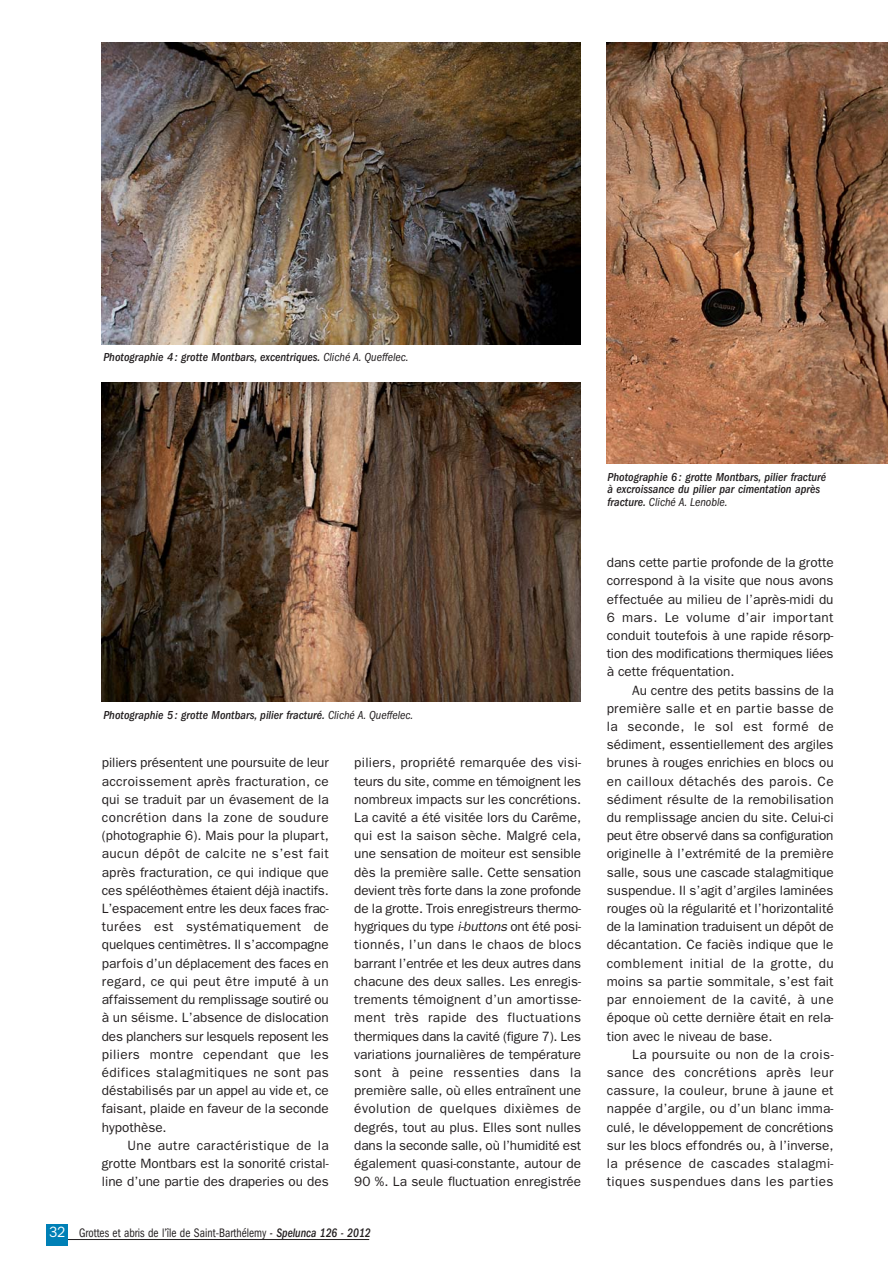
<style>
.page{position:relative;width:893px;height:1263px;background:#fff}
.page>*{position:absolute;margin:0;border:0;box-sizing:border-box;transform-origin:0 0}
.t1{font:13.5px/18.1px "Franklin Gothic";color:#231f20;text-align:justify}
.t2{font:condensed 12.75px "Franklin Gothic";color:#231f20;scale:.9 1}
.t3{font:italic 500 condensed 12px/12.8px "Franklin Gothic";color:#231f20}
.s1{font-weight:400}
.s2{font-style:italic}
.s3{font-stretch:normal;font-size:15px;color:#fff}
.s4{font-weight:500;font-style:italic}
</style>
<div class="page">
<hr style="left:58px;top:1239px;width:311px;height:1px;background:#231f20">
<div style="left:47px;top:1225px;width:21px;height:21px;background:#0080b6"></div>
<img style="left:102px;top:383px;width:478px;height:319px">
<img style="left:606px;top:43px;width:281px;height:421px">
<img style="left:102px;top:43px;width:478px;height:301px">
<p class="t3" style="left:103px;top:352px;width:307px">Photographie 4 : grotte Montbars, excentriques. <span class="s1">Cliché A. Queffelec.</span></p>
<p class="t3" style="left:103px;top:709px;width:311px">Photographie 5 : grotte Montbars, pilier fracturé. <span class="s1">Cliché A. Queffelec.</span></p>
<p class="t1" style="left:102px;top:755px;width:228px">piliers présentent une poursuite de leur accroissement après fracturation, ce qui se traduit par un évasement de la concrétion dans la zone de soudure (photographie 6). Mais pour la plupart, aucun dépôt de calcite ne s’est fait après fracturation, ce qui indique que ces spéléothèmes étaient déjà inactifs.<br>L’espacement entre les deux faces frac&shy;turées est systématiquement de quelques centimètres. Il s’accompagne parfois d’un déplacement des faces en regard, ce qui peut être imputé à un affaissement du remplissage soutiré ou à un séisme. L’absence de dislocation des planchers sur lesquels reposent les piliers montre cependant que les édifices stalagmitiques ne sont pas déstabilisés par un appel au vide et, ce faisant, plaide en faveur de la seconde hypothèse.</p>
<p class="t1" style="left:102px;top:1137px;width:228px;text-indent:26px">Une autre caractéristique de la grotte Montbars est la sonorité cristal&shy;line d’une partie des draperies ou des</p>
<p class="t1" style="left:354px;top:755px;width:228px">piliers, propriété remarquée des visi&shy;teurs du site, comme en témoignent les nombreux impacts sur les concrétions.<br>La cavité a été visitée lors du Carême, qui est la saison sèche. Malgré cela, une sensation de moiteur est sensible dès la première salle. Cette sensation devient très forte dans la zone profonde de la grotte. Trois enregistreurs thermo&shy;hygriques du type <span class="s2">i-buttons</span>ont été posi&shy;tionnés, l’un dans le chaos de blocs barrant l’entrée et les deux autres dans chacune des deux salles. Les enregis&shy;trements témoignent d’un amortisse&shy;ment très rapide des fluctuations thermiques dans la cavité (figure 7). Les variations journalières de température sont à peine ressenties dans la première salle, où elles entraînent une évolution de quelques dixièmes de degrés, tout au plus. Elles sont nulles dans la seconde salle, où l’humidité est également quasi-constante, autour de 90 %. La seule fluctuation enregistrée</p>
<p class="t2" style="left:49px;top:1229px;width:359px"><span class="s3">32</span> Grottes et abris de l’île de Saint-Barthélemy <span class="s4">- Spelunca 126 - 2012</span></p>
<p class="t3" style="left:607px;top:471px;width:220px">Photographie 6 : grotte Montbars, pilier fracturé à excroissance du pilier par cimentation après fracture. <span class="s1">Cliché A. Lenoble.</span></p>
<p class="t1" style="left:606px;top:555px;width:228px">dans cette partie profonde de la grotte correspond à la visite que nous avons effectuée au milieu de l’après-midi du 6 mars. Le volume d’air important conduit toutefois à une rapide résorp&shy;tion des modifications thermiques liées à cette fréquentation.</p>
<p class="t1" style="left:606px;top:682px;width:228px;text-indent:26px">Au centre des petits bassins de la première salle et en partie basse de la seconde, le sol est formé de sédiment, essentiellement des argiles brunes à rouges enrichies en blocs ou en cailloux détachés des parois. Ce sédiment résulte de la remobilisation du remplissage ancien du site. Celui-ci peut être observé dans sa configuration originelle à l’extrémité de la première salle, sous une cascade stalagmitique suspendue. Il s’agit d’argiles laminées rouges où la régularité et l’horizontalité de la lamination traduisent un dépôt de décantation. Ce faciès indique que le comblement initial de la grotte, du moins sa partie sommitale, s’est fait par ennoiement de la cavité, à une époque où cette dernière était en rela&shy;tion avec le niveau de base.</p>
<p class="t1" style="left:606px;top:1046px;width:228px;text-indent:26px">La poursuite ou non de la crois&shy;sance des concrétions après leur cassure, la couleur, brune à jaune et nappée d’argile, ou d’un blanc imma&shy;culé, le développement de concrétions sur les blocs effondrés ou, à l’inverse, la présence de cascades stalagmi&shy;tiques suspendues dans les parties</p>
</div>
